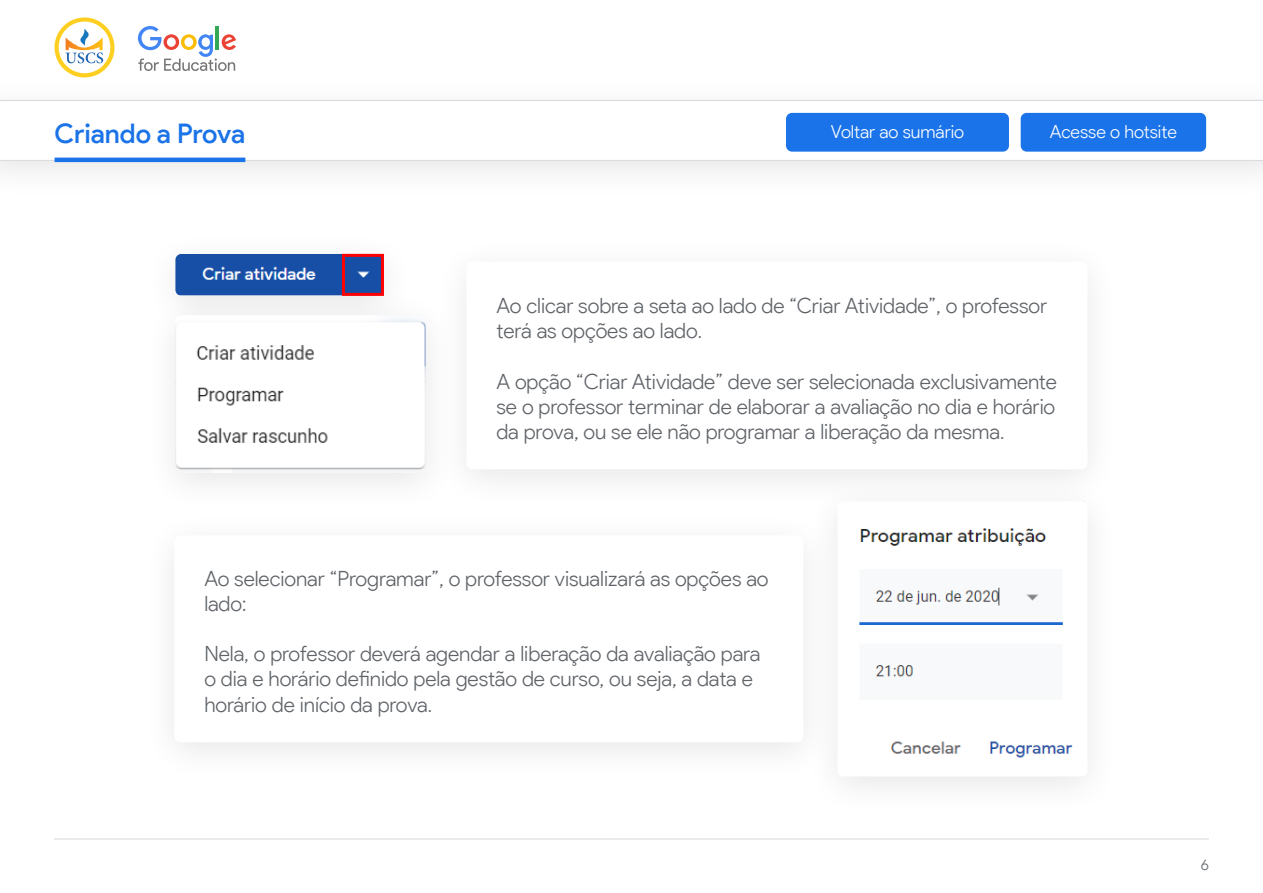
<style>
.page{position:relative;width:1263px;height:893px;background:#fff}
.page>*{position:absolute;margin:0;border:0;box-sizing:border-box;transform-origin:0 0}
.t1{font:500 27px "Product Sans";letter-spacing:-.005em;color:#1a73e8}
.t2{font:300 21px/25.2px "Product Sans";letter-spacing:-.005em;color:#5f6368}
.t3{font:300 18px "Product Sans";letter-spacing:-.005em;color:#fff}
.t4{font:300 15px "Product Sans";color:#5f6368}
</style>
<div class="page">
<svg style="left:138px;top:26px;width:98px;height:45px"></svg>
<svg style="left:54px;top:17px;width:61px;height:57px"></svg>
<svg style="left:0;top:100px;width:1263px;height:61px"></svg>
<hr style="left:54px;top:838px;width:1155px;height:1px;background:#dadce0">
<div style="left:786px;top:113px;width:223px;height:39px;background:#1a73e8;border-radius:6px"></div>
<div style="left:1021px;top:113px;width:185px;height:39px;background:#1a73e8;border-radius:6px"></div>
<hr style="left:55px;top:158px;width:190px;height:4px;background:#1a73e8">
<img style="left:175px;top:254px;width:205px;height:35px">
<div style="left:142px;top:289px;width:317px;height:225px;background:#f9f9f9"></div>
<img style="left:175px;top:320px;width:251px;height:150px">
<img style="left:859px;top:528px;width:214px;height:230px">
<div style="left:433px;top:235px;width:688px;height:275px;background:#fbfbfb"></div>
<div style="left:466px;top:262px;width:621px;height:207px;background:#fff;border-radius:6px"></div>
<div style="left:141px;top:509px;width:696px;height:274px;background:#fbfbfb"></div>
<div style="left:174px;top:535px;width:629px;height:207px;background:#fff;border-radius:6px"></div>
<div style="left:342px;top:254px;width:42px;height:42px;border:3px solid #f00"></div>
<p class="t1" style="left:55px;top:117px;width:192px">Criando a Prova</p>
<p class="t3" style="left:831px;top:120px;width:135px">Voltar ao sumário</p>
<p class="t3" style="left:1050px;top:120px;width:128px">Acesse o hotsite</p>
<p class="t2" style="left:496px;top:293px;width:552px">Ao clicar sobre a seta ao lado de “Criar Atividade”, o professor terá as opções ao lado.</p>
<p class="t2" style="left:496px;top:369px;width:562px;text-align:justify">A opção “Criar Atividade” deve ser selecionada exclusivamente se o professor terminar de elaborar a avaliação no dia e horário da prova, ou se ele não programar a liberação da mesma.</p>
<p class="t2" style="left:204px;top:565px;width:566px">Ao selecionar “Programar”, o professor visualizará as opções ao lado:</p>
<p class="t2" style="left:204px;top:641px;width:558px">Nela, o professor deverá agendar a liberação da avaliação para o dia e horário definido pela gestão de curso, ou seja, a data e horário de início da prova.</p>
<p class="t4" style="left:1201px;top:856px;width:10px">6</p>
</div>
